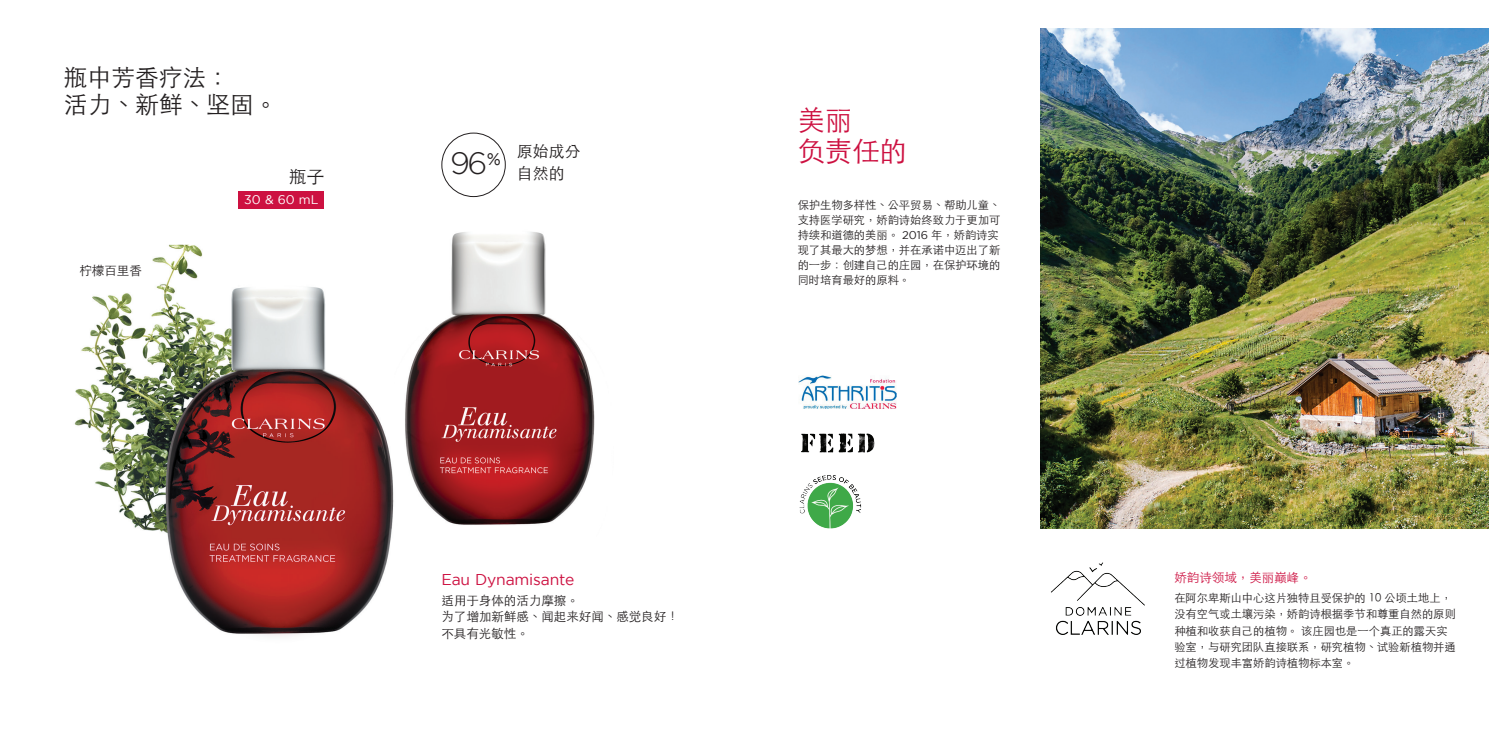
<style>
.page{position:relative;width:1489px;height:745px;background:#fff}
.page>*{position:absolute;margin:0;border:0;box-sizing:border-box;transform-origin:0 0}
.t1{font:300 27.5px/31px "ST Heiti TC";letter-spacing:-.01em;color:#cd1141}
.t2{font:300 23.75px/26.2px "ST Heiti TC";color:#231f20}
.t3{font:300 17.5px "ST Heiti TC";color:#231f20}
.t4{font:16.88px "Gotham";color:#231f20}
.t5{font:300 15.88px/21.2px "ST Heiti TC";color:#231f20}
.t6{font:15.62px "Gotham";letter-spacing:-.01em;color:#cd1141}
.t7{font:300 12.5px/16.2px "ST Heiti TC";color:#231f20}
.t8{font:300 12.5px "ST Heiti TC";color:#cd1141}
.t9{font:12.5px "Gotham";color:#fff}
.t10{font:300 11.25px/15px "ST Heiti TC";color:#231f20}
.s1{font-family:"Gotham";font-weight:400}
</style>
<div class="page">
<img style="left:452px;top:195px;width:143px;height:330px">
<img style="left:1040px;top:28px;width:448px;height:500px">
<img style="left:74px;top:244px;width:410px;height:393px">
<img style="left:798px;top:375px;width:346px;height:259px">
<div style="left:441px;top:133px;width:64px;height:64px;border:1px solid #231f20;border-radius:50%"></div>
<div style="left:238px;top:191px;width:85px;height:18px;background:#cd1141"></div>
<h2 class="t2" style="left:64px;top:62px;width:215px">瓶中芳香疗法：<br>活力、新鲜、坚固。</h2>
<h3 class="t3" style="left:289px;top:162px;width:36px">瓶子</h3>
<p class="t7" style="left:79px;top:261px;width:64px">柠檬百里香</p>
<p class="t9" style="left:244px;top:193px;width:76px">30 &amp; 60 mL</p>
<h3 class="t5" style="left:450px;top:139px;width:132px;text-indent:67px">原始成分<br><sup>96</sup> 自然的</h3>
<h3 class="t4" style="left:487px;top:149px;width:16px">%</h3>
<h3 class="t6" style="left:441px;top:570px;width:134px">Eau Dynamisante</h3>
<p class="t7" style="left:441px;top:590px;width:239px">适用于身体的活力摩擦。<br>为了增加新鲜感、闻起来好闻、感觉良好！不具有光敏性。</p>
<h1 class="t1" style="left:797px;top:102px;width:111px">美丽<br>负责任的</h1>
<p class="t10" style="left:797px;top:196px;width:204px">保护生物多样性、公平贸易、帮助儿童、支持医学研究，娇韵诗始终致力于更加可持续和道德的美丽。 <span class="s1">2016</span> 年，娇韵诗实现了其最大的梦想，并在承诺中迈出了新的一步：创建自己的庄园，在保护环境的同时培育最好的原料。</p>
<p class="t8" style="left:1174px;top:566px;width:139px">娇韵诗领域，美丽巅峰。</p>
<p class="t10" style="left:1174px;top:588px;width:283px;line-height:16.2px">在阿尔卑斯山中心这片独特且受保护的 10 公顷土地上，没有空气或土壤污染，娇韵诗根据季节和尊重自然的原则种植和收获自己的植物。 该庄园也是一个真正的露天实验室，与研究团队直接联系，研究植物、试验新植物并通过植物发现丰富娇韵诗植物标本室。</p>
</div>
